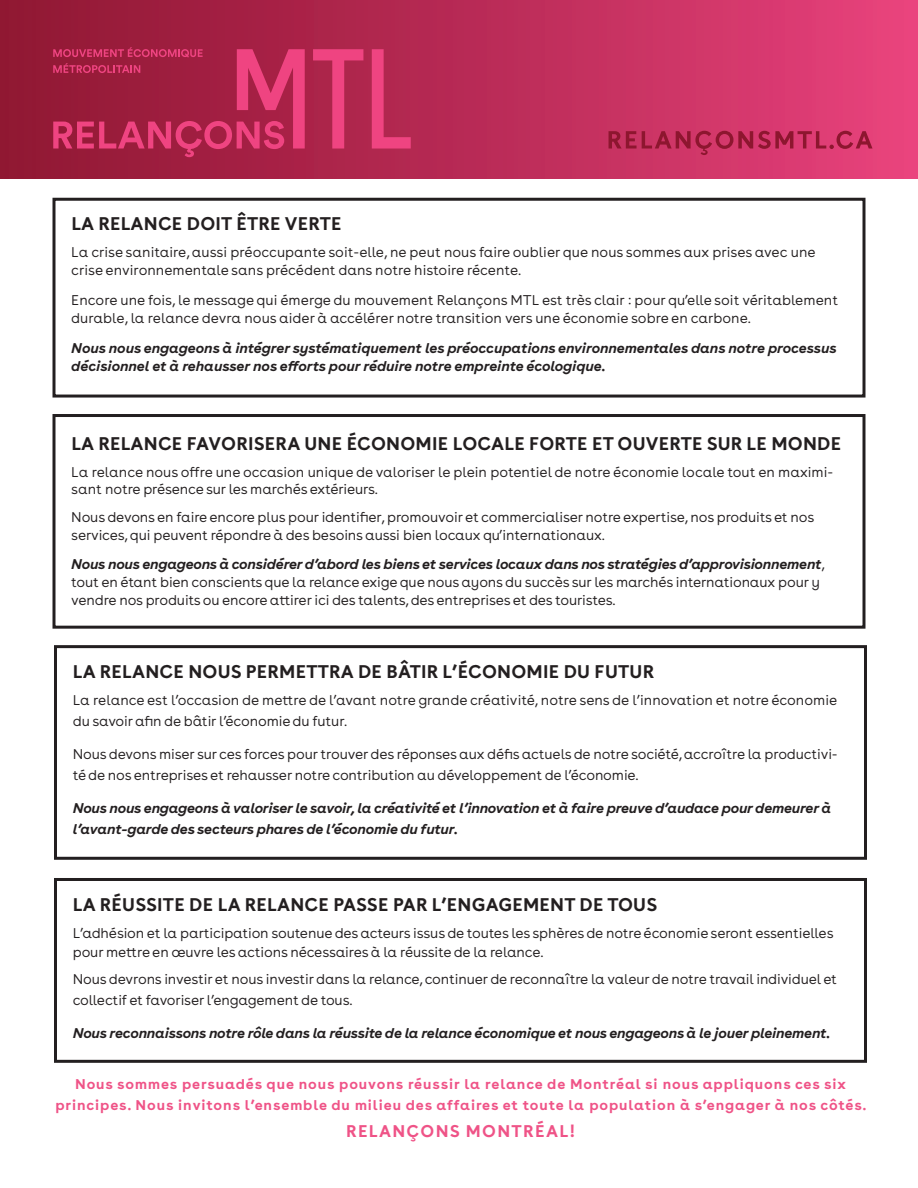
<style>
.page{position:relative;width:918px;height:1188px;background:#fff}
.page>*{position:absolute;margin:0;border:0;box-sizing:border-box;transform-origin:0 0}
.t1{font:700 19.5px "Buenos Aires";letter-spacing:.01em;color:#231f20}
.t2{font:700 18px "Buenos Aires";letter-spacing:.07em;color:#ef5387}
.t3{font:300 15px/18px "Buenos Aires";letter-spacing:-.01em;color:#231f20}
.t4{font:italic 700 15px/18px "Buenos Aires";letter-spacing:-.01em;color:#231f20}
.t5{font:700 15px/21px "Buenos Aires";letter-spacing:.06em;color:#ef5387;text-align:center}
.s1{font-weight:700;font-style:italic}
</style>
<div class="page">
<div style="left:52px;top:198px;width:814px;height:200px;border:3px solid #231f20"></div>
<div style="left:52px;top:414px;width:814px;height:215px;border:3px solid #231f20"></div>
<div style="left:54px;top:645px;width:813px;height:215px;border:3px solid #231f20"></div>
<div style="left:54px;top:878px;width:813px;height:185px;border:3px solid #231f20"></div>
<div style="left:0;top:0;width:918px;height:178px;background:linear-gradient(to right,#8d1530,#e6417b)"></div>
<svg style="left:372px;top:49px;width:39px;height:100px;background:#c83262"></svg>
<svg style="left:313px;top:49px;width:50px;height:100px;background:#c22f5c"></svg>
<svg style="left:53px;top:47px;width:252px;height:110px;background:#b2274f"></svg>
<svg style="left:609px;top:131px;width:264px;height:24px;background:#c02e5a"></svg>
<p class="t1" style="left:71px;top:211px;width:272px">LA RELANCE DOIT ÊTRE VERTE</p>
<p class="t3" style="left:71px;top:243px;width:746px">La crise sanitaire, aussi préoccupante soit-elle, ne peut nous faire oublier que nous sommes aux prises avec une crise environnementale sans précédent dans notre histoire récente.</p>
<p class="t3" style="left:71px;top:291px;width:768px">Encore une fois, le message qui émerge du mouvement Relançons MTL est très clair : pour qu’elle soit véritablement durable, la relance devra nous aider à accélérer notre transition vers une économie sobre en carbone.</p>
<p class="t4" style="left:71px;top:339px;width:767px">Nous nous engageons à intégrer systématiquement les préoccupations environnementales dans notre processus décisionnel et à rehausser nos efforts pour réduire notre empreinte écologique.</p>
<p class="t1" style="left:71px;top:431px;width:771px">LA RELANCE FAVORISERA UNE ÉCONOMIE LOCALE FORTE ET OUVERTE SUR LE MONDE</p>
<p class="t3" style="left:71px;top:464px;width:764px;line-height:16.5px">La relance nous offre une occasion unique de valoriser le plein potentiel de notre économie locale tout en maximi&shy;sant notre présence sur les marchés extérieurs.</p>
<p class="t3" style="left:71px;top:508px;width:745px">Nous devons en faire encore plus pour identifier, promouvoir et commercialiser notre expertise, nos produits et nos services, qui peuvent répondre à des besoins aussi bien locaux qu’internationaux.</p>
<p class="t3" style="left:71px;top:554px;width:755px"><span class="s1">Nous nous engageons à considérer d’abord les biens et services locaux dans nos stratégies d’approvisionnement</span>, tout en étant bien conscients que la relance exige que nous ayons du succès sur les marchés internationaux pour y vendre nos produits ou encore attirer ici des talents, des entreprises et des touristes.</p>
<p class="t1" style="left:73px;top:658px;width:583px">LA RELANCE NOUS PERMETTRA DE BÂTIR L’ÉCONOMIE DU FUTUR</p>
<p class="t3" style="left:73px;top:689px;width:766px;line-height:21px">La relance est l’occasion de mettre de l’avant notre grande créativité, notre sens de l’innovation et notre économie du savoir afin de bâtir l’économie du futur.</p>
<p class="t3" style="left:73px;top:743px;width:766px;line-height:21px">Nous devons miser sur ces forces pour trouver des réponses aux défis actuels de notre société, accroître la productivi&shy;té de nos entreprises et rehausser notre contribution au développement de l’économie.</p>
<p class="t4" style="left:73px;top:797px;width:760px;line-height:21px">Nous nous engageons à valoriser le savoir, la créativité et l’innovation et à faire preuve d’audace pour demeurer à l’avant-garde des secteurs phares de l’économie du futur.</p>
<p class="t1" style="left:73px;top:891px;width:586px">LA RÉUSSITE DE LA RELANCE PASSE PAR L’ENGAGEMENT DE TOUS</p>
<p class="t3" style="left:73px;top:923px;width:762px;line-height:19.5px">L’adhésion et la participation soutenue des acteurs issus de toutes les sphères de notre économie seront essentielles pour mettre en œuvre les actions nécessaires à la réussite de la relance.</p>
<p class="t3" style="left:73px;top:968px;width:766px;line-height:21px">Nous devrons investir et nous investir dans la relance, continuer de reconnaître la valeur de notre travail individuel et collectif et favoriser l’engagement de tous.</p>
<p class="t4" style="left:73px;top:1023px;width:759px">Nous reconnaissons notre rôle dans la réussite de la relance économique et nous engageons à le jouer pleinement.</p>
<p class="t5" style="left:55px;top:1073px;width:812px">Nous sommes persuadés que nous pouvons réussir la relance de Montréal si nous appliquons ces six principes. Nous invitons l’ensemble du milieu des affaires et toute la population à s’engager à nos côtés.</p>
<p class="t2" style="left:346px;top:1119px;width:230px">RELANÇONS MONTRÉAL!</p>
</div>
